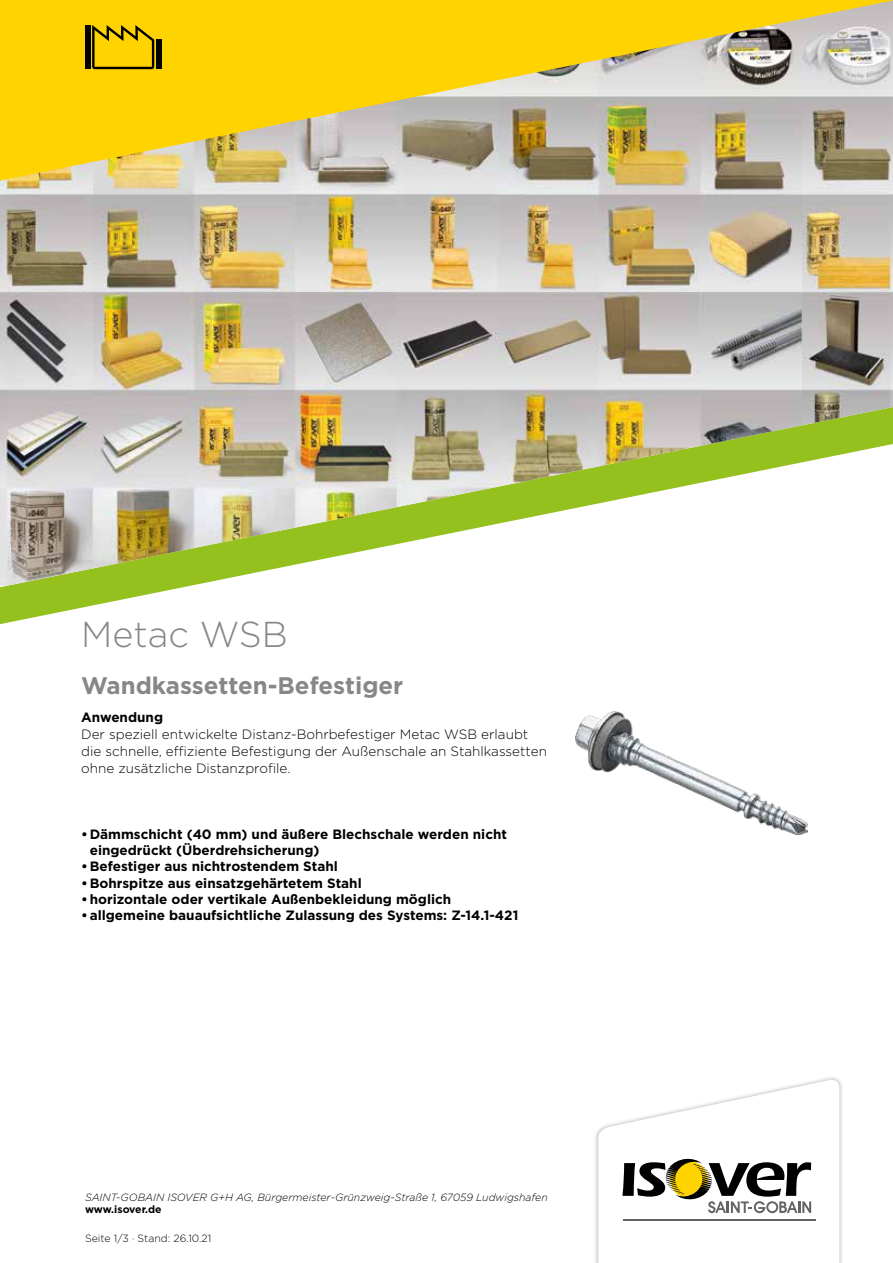
<style>
.page{position:relative;width:893px;height:1263px;background:#fff}
.page>*{position:absolute;margin:0;border:0;box-sizing:border-box;transform-origin:0 0}
.t1{font:300 36px "Gotham";color:#878787}
.t2{font:700 24px "Gotham";color:#878787}
.t3{font:700 13.5px/16.2px "Gotham";color:#000}
.t4{font:300 13.5px/17px "Gotham";color:#000}
.t5{font:italic 300 10.5px "Gotham";color:#000}
.t6{font:300 10.5px "Gotham";color:#000}
.t7{font:700 10.5px "Gotham";letter-spacing:-.005em;color:#000}
</style>
<div class="page">
<div style="left:594px;top:1075px;width:250px;height:188px;background:#000;opacity:.3"></div>
<svg style="left:598px;top:1078px;width:241px;height:185px"></svg>
<svg style="left:0;top:587px;width:184px;height:37px"></svg>
<img style="left:0;top:181px;width:893px;height:404px">
<img style="left:576px;top:711px;width:231px;height:123px">
<img style="left:0;top:0;width:893px;height:181px">
<svg style="left:92px;top:25px;width:62px;height:44px;background:#cba800"></svg>
<div style="left:85px;top:25px;width:6px;height:44px;background:#000"></div>
<div style="left:156px;top:40px;width:5px;height:29px;background:#000"></div>
<h1 class="t1" style="left:81px;top:611px;width:208px">Metac WSB</h1>
<h2 class="t2" style="left:81px;top:669px;width:324px">Wandkassetten-Befestiger</h2>
<p class="t3" style="left:81px;top:709px;width:83px">Anwendung</p>
<p class="t4" style="left:81px;top:726px;width:467px">Der speziell entwickelte Distanz-Bohrbefestiger Metac WSB erlaubt die schnelle, effiziente Befestigung der Außenschale an Stahlkassetten ohne zusätzliche Distanzprofile.</p>
<p class="t3" style="left:90px;top:826px;width:419px;text-indent:-9px">•Dämmschicht (40 mm) und äußere Blechschale werden nicht eingedrückt (Überdrehsicherung)</p>
<p class="t3" style="left:81px;top:858px;width:258px">•Befestiger aus nichtrostendem Stahl</p>
<p class="t3" style="left:81px;top:875px;width:282px">•Bohrspitze aus einsatzgehärtetem Stahl</p>
<p class="t3" style="left:81px;top:891px;width:372px">•horizontale oder vertikale Außenbekleidung möglich</p>
<p class="t3" style="left:81px;top:907px;width:439px">•allgemeine bauaufsichtliche Zulassung des Systems: Z-14.1-421</p>
<p class="t5" style="left:85px;top:1190px;width:464px">SAINT-GOBAIN ISOVER G+H AG, Bürgermeister-Grünzweig-Straße 1, 67059 Ludwigshafen</p>
<p class="t6" style="left:85px;top:1231px;width:128px">Seite 1/3 · Stand: 26.10.21</p>
<p class="t7" style="left:85px;top:1202px;width:78px">www.isover.de</p>
</div>
